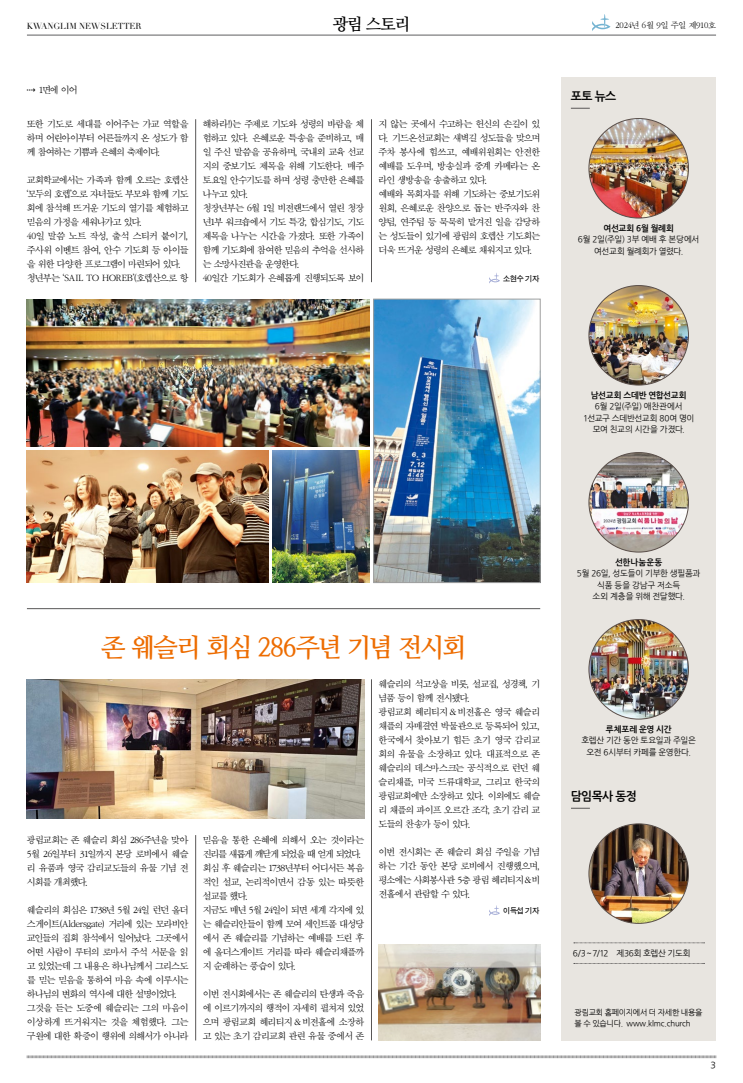
<style>
.page{position:relative;width:743px;height:1083px;background:#fff}
.page>*{position:absolute;margin:0;border:0;box-sizing:border-box;transform-origin:0 0}
.t1{font:26px "Nanum Myeongjo OTF Bold";letter-spacing:-.065em;color:#ed6c00}
.t2{font:16.5px "Nanum Myeongjo OTF Bold";color:#000}
.t3{font:12px "Nanum Gothic OTF Bold";letter-spacing:-.05em;color:#000}
.t4{font:10px/14px "SD Myeongjo a Lt";letter-spacing:-.075em;color:#000}
.t5{font:9px "SD Myeongjo a Lt";letter-spacing:-.03em;color:#000}
.t6{font:9px "Nanum Gothic";color:#000}
.t7{font:8.5px/11.5px "Nanum Gothic OTF";letter-spacing:-.03em;color:#000;text-align:center}
.t8{font:8.5px "Nanum Gothic OTF Bold";letter-spacing:-.015em;color:#000}
.t9{font:8.5px "Didot";color:#000}
.t10{font:8px/11px "Nanum Gothic";letter-spacing:-.04em;color:#000}
.t11{font:8px "SD Gothic b Md";letter-spacing:-.03em;color:#000}
.s1{font-family:"SD Myeongjo TTF a Lt"}
</style>
<div class="page">
<hr style="left:27px;top:34px;width:689px;height:2px;background:#949495">
<svg style="left:27px;top:1055px;width:689px;height:4px"></svg>
<svg style="left:592px;top:14px;width:18px;height:17px"></svg>
<img style="left:375px;top:301px;width:163px;height:280px">
<div style="left:373px;top:299px;width:167px;height:284px;border:1px solid #9fa0a0"></div>
<img style="left:27px;top:299px;width:342px;height:147px">
<img style="left:272px;top:451px;width:97px;height:132px">
<img style="left:27px;top:451px;width:241px;height:132px">
<img style="left:378px;top:944px;width:162px;height:96px">
<hr style="left:195px;top:119px;width:1px;height:163px;background:#595757">
<hr style="left:371px;top:119px;width:1px;height:163px;background:#595757">
<svg style="left:489px;top:273px;width:11px;height:11px"></svg>
<svg style="left:489px;top:905px;width:11px;height:11px"></svg>
<hr style="left:27px;top:608px;width:513px;height:1px;background:#595757">
<hr style="left:195px;top:835px;width:1px;height:205px;background:#595757">
<hr style="left:371px;top:679px;width:1px;height:361px;background:#595757">
<div style="left:561px;top:77px;width:155px;height:963px;background:#e8e5e0"></div>
<svg style="left:571px;top:108px;width:19px;height:1px"></svg>
<svg style="left:571px;top:808px;width:19px;height:1px"></svg>
<svg style="left:574px;top:943px;width:130px;height:1px"></svg>
<svg style="left:574px;top:963px;width:130px;height:1px"></svg>
<img style="left:589px;top:824px;width:99px;height:99px;border-radius:50px">
<img style="left:589px;top:452px;width:99px;height:100px;border-radius:50px">
<img style="left:589px;top:619px;width:99px;height:100px;border-radius:50px">
<img style="left:589px;top:119px;width:99px;height:99px;border-radius:50px">
<img style="left:589px;top:286px;width:99px;height:99px;border-radius:50px">
<img style="left:27px;top:679px;width:337px;height:139px">
<h2 class="t2" style="left:333px;top:14px;width:79px">광림 스토리</h2>
<p class="t9" style="left:27px;top:21px;width:116px">KWANGLIM NEWSLETTER</p>
<p class="t5" style="left:615px;top:21px;width:102px">2024년 6월 9일 주일 제910호</p>
<p class="t4" style="left:27px;top:83px;width:52px"><span class="s1">⇢</span> 1면에 이어</p>
<p class="t4" style="left:27px;top:117px;width:163px;text-align:justify">또한 기도로 세대를 이어주는 가교 역할을 하며 어린아이부터 어른들까지 온 성도가 함 께 참여하는 기쁨과 은혜의 축제이다.</p>
<p class="t4" style="left:27px;top:173px;width:163px">교회학교에서는 가족과 함께 오르는 호렙산 ‘모두의 호렙’으로 자녀들도 부모와 함께 기도 회에 참석해 뜨거운 기도의 열기를 체험하고 믿음의 가정을 세워나가고 있다.<br>40일 말씀 노트 작성, 출석 스티커 붙이기, 주사위 이벤트 참여, 안수 기도회 등 아이들 을 위한 다양한 프로그램이 마련되어 있다. 청년부는 ‘SAIL TO HOREB’(호렙산으로 항</p>
<p class="t4" style="left:203px;top:117px;width:163px">해하라!)는 주제로 기도와 성령의 바람을 체 험하고 있다. 은혜로운 특송을 준비하고, 매 일 주신 말씀을 공유하며, 국내외 교육 선교 지의 중보기도 제목을 위해 기도한다. 매주 토요일 안수기도를 하며 성령 충만한 은혜를 나누고 있다.<br>청장년부는 6월 1일 비전랜드에서 열린 청장 년1부 워크숍에서 기도 특강, 합심기도, 기도 제목을 나누는 시간을 가졌다. 또한 가족이 함께 기도회에 참여한 믿음의 추억을 선사하 는 소망사진관을 운영한다.<br>40일간 기도회가 은혜롭게 진행되도록 보이</p>
<p class="t4" style="left:378px;top:117px;width:163px">지 않는 곳에서 수고하는 헌신의 손길이 있 다. 기드온선교회는 새벽길 성도들을 맞으며 주차 봉사에 힘쓰고, 예배위원회는 안전한 예배를 도우며, 방송실과 중계 카메라는 온 라인 생방송을 송출하고 있다.<br>예배와 목회자를 위해 기도하는 중보기도위 원회, 은혜로운 찬양으로 돕는 반주자와 찬 양팀, 연주팀 등 묵묵히 맡겨진 일을 감당하 는 성도들이 있기에 광림의 호렙산 기도회는 더욱 뜨거운 성령의 은혜로 채워지고 있다.</p>
<p class="t11" style="left:503px;top:275px;width:38px">소현수 기자</p>
<p class="t3" style="left:570px;top:90px;width:47px">포토 뉴스</p>
<p class="t8" style="left:603px;top:224px;width:72px">여선교회 6월 월례회</p>
<p class="t7" style="left:578px;top:234px;width:123px">6월 2일(주일) 3부 예배 후 본당에서 여선교회 월례회가 열렸다.</p>
<p class="t8" style="left:590px;top:391px;width:97px">남선교회 스데반 연합선교회</p>
<p class="t7" style="left:583px;top:401px;width:113px">6월 2일(주일) 애찬관에서<br>1선교구 스데반선교회 80여 명이 모여 친교의 시간을 가졌다.</p>
<h1 class="t1" style="left:101px;top:631px;width:366px">존 웨슬리 회심 286주년 기념 전시회</h1>
<p class="t4" style="left:27px;top:832px;width:163px;text-align:justify">광림교회는 존 웨슬리 회심 286주년을 맞아 5월 26일부터 31일까지 본당 로비에서 웨슬 리 유품과 영국 감리교도들의 유물 기념 전 시회를 개최했다.</p>
<p class="t4" style="left:27px;top:902px;width:163px">웨슬리의 회심은 1738년 5월 24일 런던 올더 스게이트(Aldersgate) 거리에 있는 모라비안 교인들의 집회 참석에서 일어났다. 그곳에서 어떤 사람이 루터의 로마서 주석 서문을 읽 고 있었는데 그 내용은 하나님께서 그리스도 를 믿는 믿음을 통하여 마음 속에 이루시는 하나님의 변화의 역사에 대한 설명이었다. 그것을 듣는 도중에 웨슬리는 그의 마음이 이상하게 뜨거워지는 것을 체험했다. 그는 구원에 대한 확증이 행위에 의해서가 아니라</p>
<p class="t4" style="left:203px;top:832px;width:163px">믿음을 통한 은혜에 의해서 오는 것이라는 진리를 새롭게 깨닫게 되었을 때 얻게 되었다. 회심 후 웨슬리는 1738년부터 어디서든 복음 적인 설교, 논리적이면서 감동 있는 따뜻한 설교를 했다.<br>지금도 매년 5월 24일이 되면 세계 각지에 있 는 웨슬리안들이 함께 모여 세인트폴 대성당 에서 존 웨슬리를 기념하는 예배를 드린 후 에 올더스게이트 거리를 따라 웨슬리채플까 지 순례하는 풍습이 있다.</p>
<p class="t4" style="left:203px;top:986px;width:163px;text-align:justify">이번 전시회에서는 존 웨슬리의 탄생과 죽음 에 이르기까지의 행적이 자세히 펼쳐져 있었 으며 광림교회 헤리티지 &amp; 비전홀에 소장하 고 있는 초기 감리교회 관련 유물 중에서 존</p>
<p class="t4" style="left:378px;top:677px;width:163px">웨슬리의 석고상을 비롯, 설교집, 성경책, 기 념품 등이 함께 전시됐다.<br>광림교회 헤리티지 &amp; 비전홀은 영국 웨슬리 채플의 자매결연 박물관으로 등록되어 있고, 한국에서 찾아보기 힘든 초기 영국 감리교 회의 유물을 소장하고 있다. 대표적으로 존 웨슬리의 데스마스크는 공식적으로 런던 웨 슬리채플, 미국 드류대학교, 그리고 한국의 광림교회에만 소장하고 있다. 이외에도 웨슬 리 채플의 파이프 오르간 조각, 초기 감리 교 도들의 찬송가 등이 있다.</p>
<p class="t4" style="left:378px;top:845px;width:163px;text-align:justify">이번 전시회는 존 웨슬리 회심 주일을 기념 하는 기간 동안 본당 로비에서 진행했으며, 평소에는 사회봉사관 5층 광림 헤리티지 &amp; 비 전홀에서 관람할 수 있다.</p>
<p class="t11" style="left:503px;top:907px;width:38px">이득섭 기자</p>
<p class="t8" style="left:615px;top:558px;width:49px">선한나눔운동</p>
<p class="t7" style="left:577px;top:568px;width:125px">5월 26일, 성도들이 기부한 생필품과 식품 등을 강남구 저소득<br>소외 계층을 위해 전달했다.</p>
<p class="t8" style="left:606px;top:725px;width:67px">루체포레 운영 시간</p>
<p class="t7" style="left:581px;top:735px;width:116px">호렙산 기간 동안 토요일과 주일은 오전 6시부터 카페를 운영한다.</p>
<p class="t3" style="left:571px;top:790px;width:68px">담임목사 동정</p>
<p class="t7" style="left:573px;top:947px;width:119px">6/3 ~ 7/12 제36회 호렙산 기도회</p>
<p class="t10" style="left:574px;top:1007px;width:129px">광림교회 홈페이지에서 더 자세한 내용을 볼 수 있습니다. www.klmc.church</p>
<p class="t6" style="left:710px;top:1061px;width:7px">3</p>
</div>
